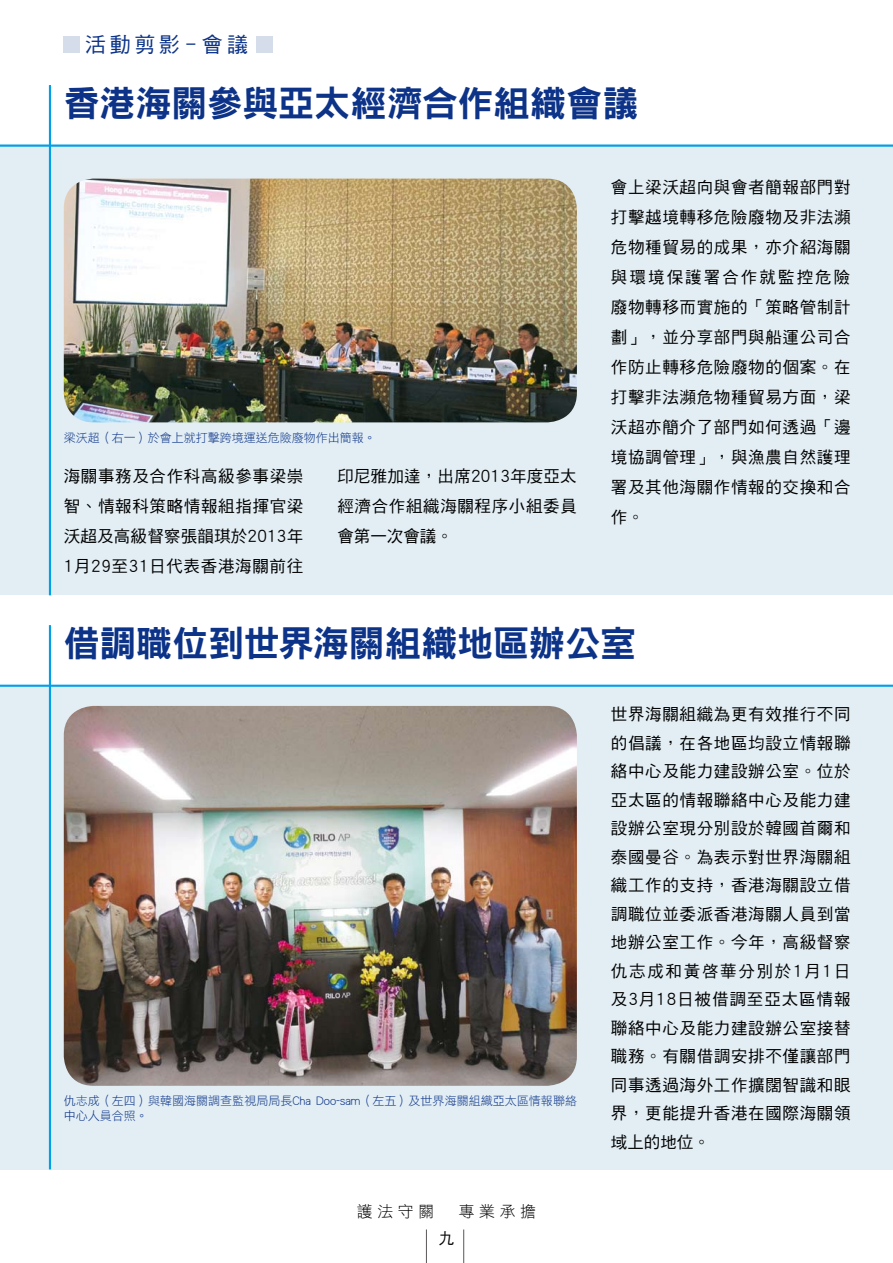
<style>
.page{position:relative;width:893px;height:1263px;background:#fff}
.page>*{position:absolute;margin:0;border:0;box-sizing:border-box;transform-origin:0 0}
.t1{font:36px "DF Hei HK W9";color:#0c3388}
.t2{font:21px "DF Hei HK W5";letter-spacing:.17em;color:#0c3388}
.t3{font:16.5px/30px "DF Hei HK W5";letter-spacing:.04em;color:#000;text-align:justify}
.t4{font:15.75px "DF Hei HK W3";letter-spacing:.3em;color:#000}
.t5{font:15.75px "DF Hei HK W5";color:#000}
.t6{font:12px/15px "DF Li Hei HK W3";letter-spacing:.005em;color:#0c3388}
</style>
<div class="page">
<div style="left:256px;top:36px;width:16px;height:16px;background:#d5ddea"></div>
<div style="left:64px;top:36px;width:16px;height:16px;background:#d5ddea"></div>
<hr style="left:463px;top:1229px;width:1px;height:34px;background:#595757">
<hr style="left:426px;top:1229px;width:1px;height:34px;background:#595757">
<div style="left:0;top:145px;width:893px;height:450px;background:#e2eef4"></div>
<hr style="left:49px;top:85px;width:2px;height:510px;background:#00a0e9">
<hr style="left:0;top:145px;width:893px;height:2px;background:#00a0e9">
<img style="left:64px;top:179px;width:513px;height:243px">
<div style="left:0;top:686px;width:893px;height:483px;background:#e2eef4"></div>
<hr style="left:49px;top:625px;width:2px;height:544px;background:#00a0e9">
<hr style="left:0;top:685px;width:893px;height:2px;background:#00a0e9">
<img style="left:64px;top:706px;width:513px;height:380px">
<p class="t2" style="left:85px;top:33px;width:164px">活動剪影﹣會議</p>
<p class="t1" style="left:64px;top:84px;width:576px">香港海關參與亞太經濟合作組織會議</p>
<p class="t6" style="left:64px;top:430px;width:313px">梁沃超（右一）於會上就打擊跨境運送危險廢物作出簡報。</p>
<p class="t3" style="left:64px;top:461px;width:241px">海關事務及合作科高級參事梁崇智、情報科策略情報組指揮官梁沃超及高級督察張韻琪於2013年1月29至31日代表香港海關前往</p>
<p class="t3" style="left:337px;top:461px;width:241px">印尼雅加達，出席2013年度亞太經濟合作組織海關程序小組委員會第一次會議。</p>
<p class="t3" style="left:611px;top:171px;width:241px">會上梁沃超向與會者簡報部門對打擊越境轉移危險廢物及非法瀕危物種貿易的成果，亦介紹海關與環境保護署合作就監控危險廢物轉移而實施的「策略管制計劃」，並分享部門與船運公司合作防止轉移危險廢物的個案。在打擊非法瀕危物種貿易方面，梁沃超亦簡介了部門如何透過「邊境協調管理」，與漁農自然護理署及其他海關作情報的交換和合作。</p>
<h1 class="t1" style="left:64px;top:624px;width:574px">借調職位到世界海關組織地區辦公室</h1>
<p class="t6" style="left:64px;top:1092px;width:515px">仇志成（左四）與韓國海關調查監視局局長Cha Doo-sam（左五）及世界海關組織亞太區情報聯絡中心人員合照。</p>
<p class="t4" style="left:357px;top:1203px;width:79px">護法守關</p>
<p class="t4" style="left:459px;top:1203px;width:79px">專業承擔</p>
<p class="t5" style="left:439px;top:1230px;width:17px">九</p>
<p class="t3" style="left:611px;top:700px;width:241px;line-height:28.5px">世界海關組織為更有效推行不同的倡議，在各地區均設立情報聯絡中心及能力建設辦公室。位於亞太區的情報聯絡中心及能力建設辦公室現分別設於韓國首爾和泰國曼谷。為表示對世界海關組織工作的支持，香港海關設立借調職位並委派香港海關人員到當地辦公室工作。今年，高級督察仇志成和黃啓華分別於1月1日及3月18日被借調至亞太區情報聯絡中心及能力建設辦公室接替職務。有關借調安排不僅讓部門同事透過海外工作擴闊智識和眼界，更能提升香港在國際海關領域上的地位。</p>
</div>
